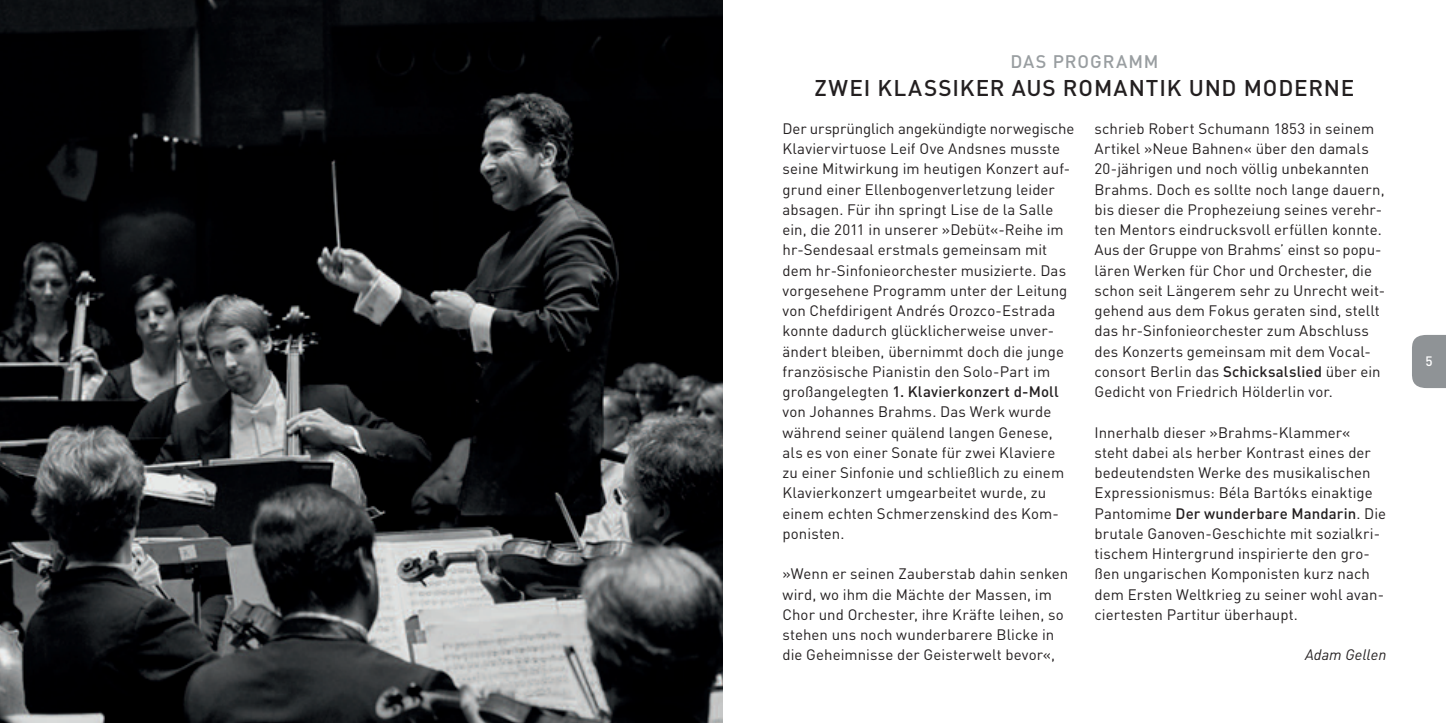
<style>
.page{position:relative;width:1446px;height:723px;background:#fff}
.page>*{position:absolute;margin:0;border:0;box-sizing:border-box;transform-origin:0 0}
.t1{font:500 22.5px "DIN";letter-spacing:.04em;color:#231f20}
.t2{font:500 18px "DIN";letter-spacing:.05em;color:#999ea1}
.t3{font:15px/20.2px "DIN";letter-spacing:.005em;color:#231f20}
.t4{font:italic 15px "DIN";letter-spacing:.005em;color:#231f20}
.t5{font:500 13.5px "DIN";color:#fff}
.s1{font-weight:500}
</style>
<div class="page">
<div style="left:1412px;top:335px;width:34px;height:53px;background:#8f9396"></div>
<img style="left:0;top:0;width:723px;height:723px">
<p class="t2" style="left:1010px;top:55px;width:150px">DAS PROGRAMM</p>
<h1 class="t1" style="left:814px;top:80px;width:541px">ZWEI KLASSIKER AUS ROMANTIK UND MODERNE</h1>
<p class="t3" style="left:782px;top:120px;width:293px">Der ursprünglich angekündigte norwegische Klaviervirtuose Leif Ove Andsnes musste seine Mitwirkung im heutigen Konzert auf&shy;grund einer Ellenbogenverletzung leider absagen. Für ihn springt Lise de la Salle ein, die 2011 in unserer »Debüt«-Reihe im hr-Sendesaal erstmals gemeinsam mit dem hr-Sinfonieorchester musizierte. Das vorgesehene Programm unter der Leitung von Chefdirigent Andrés Orozco-Estrada konnte dadurch glücklicherweise unver&shy;ändert bleiben, übernimmt doch die junge französische Pianistin den Solo-Part im groß angelegten <span class="s1">1. Klavierkonzert d-Moll </span>von Johannes Brahms. Das Werk wurde während seiner quälend langen Genese, als es von einer Sonate für zwei Klaviere zu einer Sinfonie und schließlich zu einem Klavierkonzert umgearbeitet wurde, zu einem echten Schmerzenskind des Kom&shy;ponisten.</p>
<p class="t3" style="left:782px;top:565px;width:287px">»Wenn er seinen Zauberstab dahin senken wird, wo ihm die Mächte der Massen, im Chor und Orchester, ihre Kräfte leihen, so stehen uns noch wunderbarere Blicke in die Geheimnisse der Geisterwelt bevor«,</p>
<p class="t3" style="left:1094px;top:120px;width:292px">schrieb Robert Schumann 1853 in seinem Artikel »Neue Bahnen« über den damals 20-jährigen und noch völlig unbekannten Brahms. Doch es sollte noch lange dauern, bis dieser die Prophezeiung seines verehr&shy;ten Mentors eindrucksvoll erfüllen konnte.<br>Aus der Gruppe von Brahms’ einst so popu&shy;lären Werken für Chor und Orchester, die schon seit Längerem sehr zu Unrecht weit&shy;gehend aus dem Fokus geraten sind, stellt das hr-Sinfonieorchester zum Abschluss des Konzerts gemeinsam mit dem Vocal&shy;consort Berlin das <span class="s1">Schicksalslied</span> über ein Gedicht von Friedrich Hölderlin vor.</p>
<p class="t3" style="left:1094px;top:424px;width:293px">Innerhalb dieser »Brahms-Klammer« steht dabei als herber Kontrast eines der bedeutendsten Werke des musikalischen Expressionismus: Béla Bartóks einaktige Pantomime <span class="s1">Der wunderbare Mandarin</span>. Die brutale Ganoven-Geschichte mit sozialkri&shy;tischem Hintergrund inspirierte den gro&shy;ßen ungarischen Komponisten kurz nach dem Ersten Weltkrieg zu seiner wohl avan&shy;ciertesten Partitur überhaupt.</p>
<p class="t4" style="left:1305px;top:649px;width:83px">Adam Gellen</p>
<p class="t5" style="left:1425px;top:356px;width:9px">5</p>
</div>
